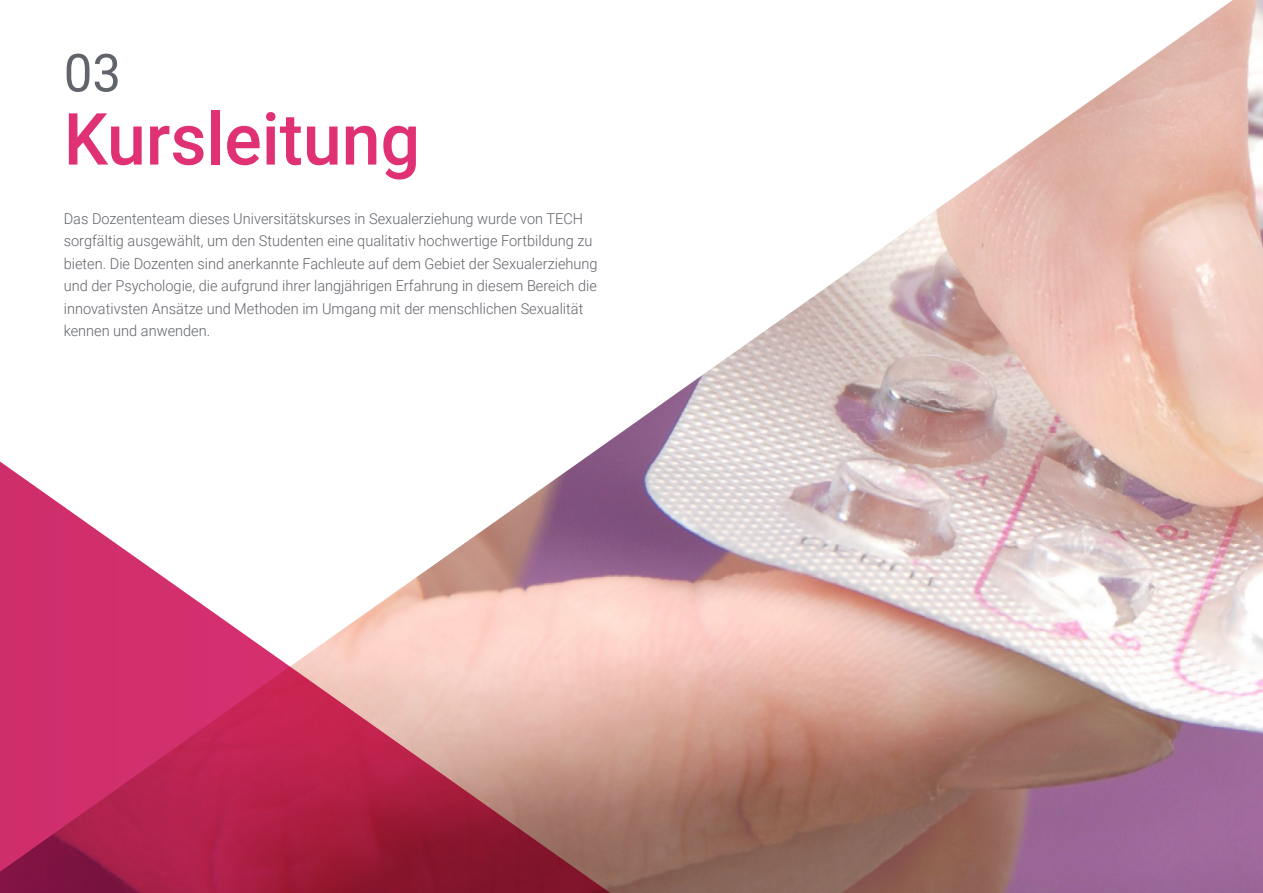
<style>
.page{position:relative;width:1263px;height:893px;background:#fff}
.page>*{position:absolute;margin:0;border:0;box-sizing:border-box;transform-origin:0 0}
.t1{font:500 72px "Roboto";color:#df3174}
.t2{font:52.5px "Roboto";color:#61646a}
.t3{font:300 15px/22.5px "Roboto";color:#61646a}
</style>
<div class="page">
<img style="left:602px;top:0;width:661px;height:893px">
<svg style="left:0;top:446px;width:640px;height:447px"></svg>
<h2 class="t2" style="left:64px;top:36px;width:59px">03</h2>
<h1 class="t1" style="left:64px;top:89px;width:358px">Kursleitung</h1>
<p class="t3" style="left:64px;top:207px;width:535px">Das Dozententeam dieses Universitätskurses in Sexualerziehung wurde von TECH sorgfältig ausgewählt, um den Studenten eine qualitativ hochwertige Fortbildung zu bieten. Die Dozenten sind anerkannte Fachleute auf dem Gebiet der Sexualerziehung und der Psychologie, die aufgrund ihrer langjährigen Erfahrung in diesem Bereich die innovativsten Ansätze und Methoden im Umgang mit der menschlichen Sexualität kennen und anwenden.</p>
</div>
